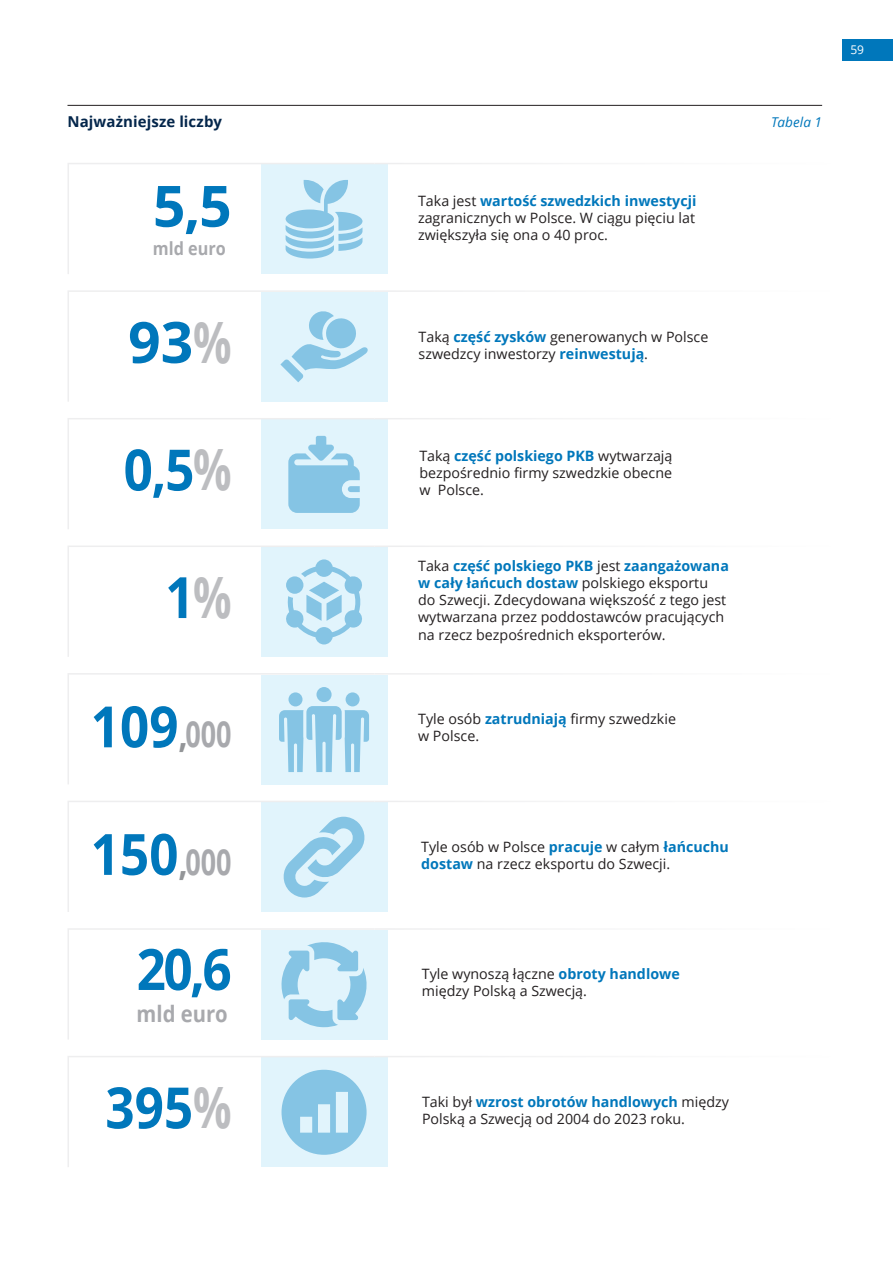
<style>
.page{position:relative;width:893px;height:1263px;background:#fff}
.page>*{position:absolute;margin:0;border:0;box-sizing:border-box;transform-origin:0 0}
.t1{font:700 57px "Open Sans";color:#07b;scale:.9 1}
.t2{font:700 57px "Open Sans";color:#07b}
.t3{font:700 22.5px "Open Sans";color:#a8a9ad;scale:.9 1}
.t4{font:700 18px "Open Sans";color:#a8a9ad;scale:.9 1}
.chart_title_01{font:700 15px "Open Sans";letter-spacing:.005em;color:#04264b}
.t5{font:14.25px/17.1px "Open Sans";color:#231f20}
.chart_title_01-2{font:italic 13.5px "Open Sans";letter-spacing:.01em;color:#07b}
.t6{font:12px "Open Sans";color:#fff}
.s1{color:#bcbdc0}
.s2{font-weight:700;color:#07b}
.s3{font-size:36px;color:#939598}
.s4{font-size:36px;color:#a8a9ad}
</style>
<div class="page">
<hr style="left:67px;top:105px;width:755px;height:1px;background:#231f20">
<div style="left:261px;top:164px;width:126px;height:110px;background:#e1f4fc"></div>
<div style="left:261px;top:292px;width:126px;height:110px;background:#e1f4fc"></div>
<div style="left:261px;top:419px;width:126px;height:110px;background:#e1f4fc"></div>
<div style="left:261px;top:547px;width:126px;height:110px;background:#e1f4fc"></div>
<div style="left:261px;top:675px;width:126px;height:109px;background:#e1f4fc"></div>
<div style="left:261px;top:802px;width:126px;height:110px;background:#e1f4fc"></div>
<div style="left:261px;top:930px;width:126px;height:109px;background:#e1f4fc"></div>
<div style="left:261px;top:1057px;width:126px;height:110px;background:#e1f4fc"></div>
<svg style="left:68px;top:418px;width:308px;height:111px"></svg>
<svg style="left:68px;top:673px;width:308px;height:112px"></svg>
<svg style="left:68px;top:1056px;width:308px;height:111px"></svg>
<svg style="left:68px;top:928px;width:308px;height:112px"></svg>
<svg style="left:68px;top:801px;width:308px;height:111px"></svg>
<svg style="left:68px;top:546px;width:308px;height:111px"></svg>
<svg style="left:68px;top:163px;width:308px;height:111px"></svg>
<svg style="left:68px;top:290px;width:308px;height:112px"></svg>
<div style="left:842px;top:39px;width:51px;height:21px;background:#07b"></div>
<p class="chart_title_01" style="left:67px;top:111px;width:156px">Najważniejsze liczby</p>
<p class="chart_title_01-2" style="left:771px;top:113px;width:52px">Tabela 1</p>
<p class="t2" style="left:153px;top:166px;width:80px">5,5</p>
<p class="t4" style="left:153px;top:236px;width:83px">mld euro</p>
<p class="t2" style="left:128px;top:302px;width:105px">93<span class="s1">%</span></p>
<p class="t5" style="left:418px;top:191px;width:280px">Taka jest <span class="s2">wartość szwedzkich inwestycji </span>zagranicznych w Polsce. W ciągu pięciu lat</p>
<p class="t5" style="left:418px;top:226px;width:191px">zwiększyła się ona o 40 proc.</p>
<p class="t5" style="left:419px;top:327px;width:291px">Taką <span class="s2">część zysków</span> generowanych w Polsce szwedzcy inwestorzy <span class="s2">reinwestują</span>.</p>
<p class="t6" style="left:850px;top:42px;width:15px">59</p>
<p class="t1" style="left:124px;top:429px;width:122px">0,5<span class="s1">%</span></p>
<p class="t1" style="left:165px;top:557px;width:75px">1<span class="s1">%</span></p>
<p class="t1" style="left:91px;top:686px;width:158px">109<span class="s3">,</span><span class="s4">000</span></p>
<p class="t1" style="left:91px;top:814px;width:158px">150<span class="s3">,</span><span class="s4">000</span></p>
<p class="t1" style="left:137px;top:929px;width:107px">20,6</p>
<p class="t3" style="left:137px;top:997px;width:103px">mld euro</p>
<p class="t1" style="left:105px;top:1067px;width:142px">395<span class="s1">%</span></p>
<p class="t5" style="left:419px;top:447px;width:255px;text-align:justify">Taką <span class="s2">część polskiego PKB</span> wytwarzają bezpośrednio firmy szwedzkie obecne w Polsce.</p>
<p class="t5" style="left:418px;top:557px;width:312px">Taka <span class="s2">część polskiego PKB</span> jest <span class="s2">zaangażowana w cały łańcuch dostaw</span> polskiego eksportu do Szwecji. Zdecydowana większość z tego jest wytwarzana przez poddostawców pracujących na rzecz bezpośrednich eksporterów.</p>
<p class="t5" style="left:418px;top:710px;width:259px">Tyle osób <span class="s2">zatrudniają</span> firmy szwedzkie w Polsce.</p>
<p class="t5" style="left:421px;top:838px;width:309px">Tyle osób w Polsce <span class="s2">pracuje</span> w całym <span class="s2">łańcuchu dostaw</span> na rzecz eksportu do Szwecji.</p>
<p class="t5" style="left:422px;top:964px;width:259px">Tyle wynoszą łączne <span class="s2">obroty handlowe </span>między Polską a Szwecją.</p>
<p class="t5" style="left:422px;top:1093px;width:309px">Taki był <span class="s2">wzrost obrotów handlowych</span> między<br>Polską a Szwecją od 2004 do 2023 roku.</p>
</div>
